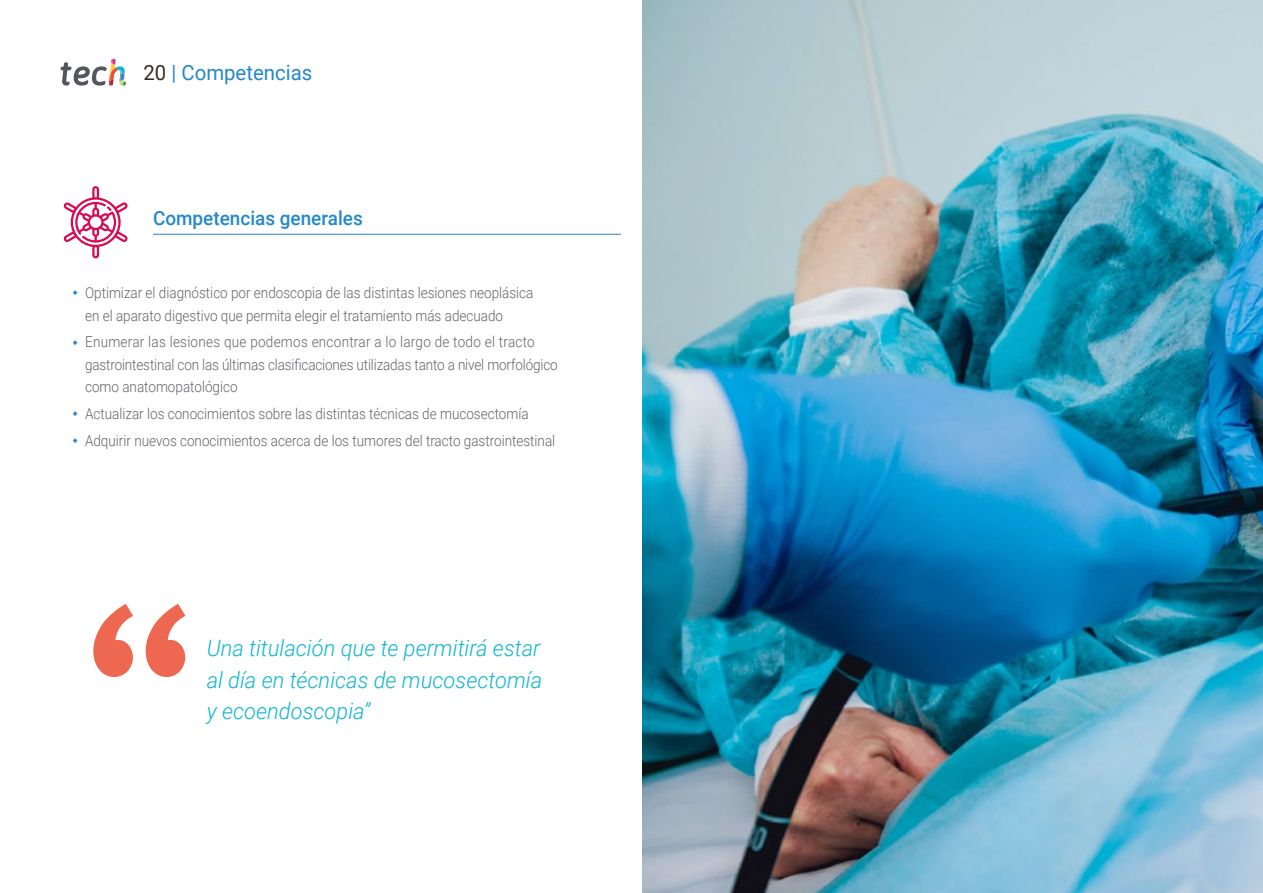
<style>
.page{position:relative;width:1263px;height:893px;background:#fff}
.page>*{position:absolute;margin:0;border:0;box-sizing:border-box;transform-origin:0 0}
.t1{font:italic 300 22.5px/31.5px "Roboto";color:#0fb6cf;text-align:justify}
.t2{font:21px "Roboto";color:#2488c9}
.t3{font:500 19.5px "Roboto";color:#2488c9}
.t4{font:300 15px/22.5px "Roboto";color:#61646a;scale:.9 1}
.s1{color:#312e20}
</style>
<div class="page">
<hr style="left:153px;top:234px;width:468px;height:1px;background:#2488c9">
<svg style="left:63px;top:186px;width:65px;height:72px"></svg>
<svg style="left:61px;top:59px;width:65px;height:27px"></svg>
<img style="left:642px;top:0;width:621px;height:893px">
<svg style="left:93px;top:604px;width:92px;height:73px"></svg>
<h2 class="t2" style="left:144px;top:57px;width:170px"><span class="s1">20</span> | Competencias</h2>
<h3 class="t3" style="left:153px;top:205px;width:211px">Competencias generales</h3>
<p class="t4" style="left:85px;top:281px;width:500px">Optimizar el diagnóstico por endoscopia de las distintas lesiones neoplásica en el aparato digestivo que permita elegir el tratamiento más adecuado</p>
<p class="t4" style="left:85px;top:330px;width:527px">Enumerar las lesiones que podemos encontrar a lo largo de todo el tracto gastrointestinal con las últimas clasificaciones utilizadas tanto a nivel morfológico como anatomopatológico</p>
<p class="t4" style="left:85px;top:400px;width:524px;line-height:26.7px">Actualizar los conocimientos sobre las distintas técnicas de mucosectomía<br>Adquirir nuevos conocimientos acerca de los tumores del tracto gastrointestinal</p>
<h1 class="t1" style="left:207px;top:632px;width:337px">Una titulación que te permitirá estar al día en técnicas de mucosectomía y ecoendoscopia”</h1>
</div>
